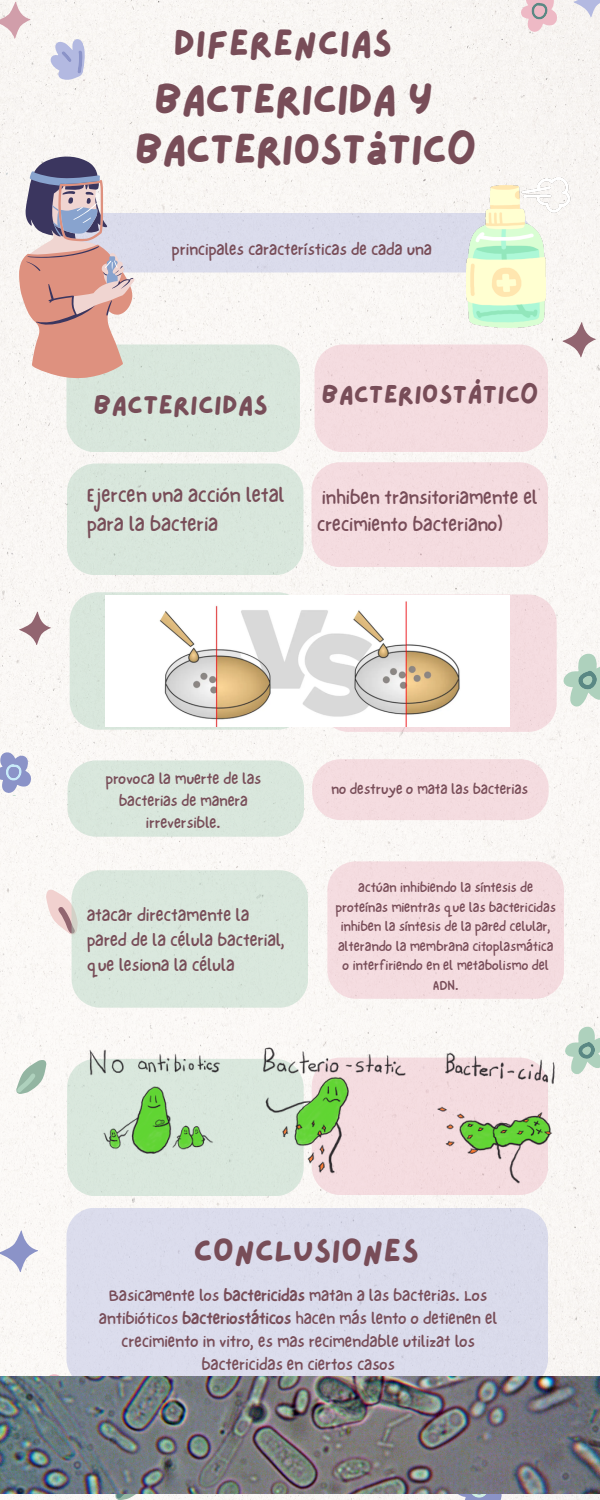
<style>
.page{position:relative;width:600px;height:1500px;background:#faf7f5}
.page>*{position:absolute;margin:0;border:0;box-sizing:border-box;transform-origin:0 0}
.t1{font:42.6px/50.2px "Lazydog";letter-spacing:-.025em;color:#784d58;text-align:center}
.t2{font:37.5px "Lazydog";color:#784d58}
.t3{font:32.9px "Lazydog";color:#784d58}
.t4{font:27px "Lazydog";color:#784d58}
.t5{font:25.9px "Lazydog";color:#784d58}
.t6{font:21px/29.2px "NF One Little Font Regular";color:#784d58}
.t7{font:20px/27.8px "NF One Little Font Regular";color:#784d58}
.t8{font:18px/24.8px "NF One Little Font Regular";color:#784d58}
.t9{font:17px/23.2px "NF One Little Font Regular";color:#784d58;text-align:center}
.t10{font:16px/21.8px "NF One Little Font Regular";color:#784d58;text-align:center}
.t11{font:15px "NF One Little Font Regular";color:#784d58}
.t12{font:14px/19.5px "NF One Little Font Regular";color:#784d58;text-align:center}
.s1{font-family:"NF One Little Font Bold"}
</style>
<div class="page">
<div style="left:66px;top:1208px;width:482px;height:168px;background:#dbdcec"></div>
<svg style="left:520px;top:0;width:38px;height:34px"></svg>
<div style="left:312px;top:462px;width:236px;height:105px;background:#f4dce0"></div>
<svg style="left:0;top:748px;width:32px;height:47px"></svg>
<svg style="left:114px;top:1493px;width:41px;height:7px"></svg>
<svg style="left:38px;top:1369px;width:48px;height:7px"></svg>
<svg style="left:15px;top:1058px;width:34px;height:42px"></svg>
<svg style="left:562px;top:1025px;width:38px;height:50px"></svg>
<svg style="left:455px;top:1493px;width:48px;height:7px"></svg>
<svg style="left:559px;top:321px;width:41px;height:40px"></svg>
<svg style="left:16px;top:610px;width:39px;height:39px"></svg>
<svg style="left:0;top:1229px;width:43px;height:48px"></svg>
<svg style="left:0;top:0;width:35px;height:43px"></svg>
<svg style="left:570px;top:0;width:30px;height:21px"></svg>
<svg style="left:43px;top:34px;width:49px;height:52px"></svg>
<div style="left:67px;top:464px;width:236px;height:111px;background:#d8e7dc"></div>
<svg style="left:320px;top:594px;width:280px;height:138px"></svg>
<svg style="left:70px;top:592px;width:236px;height:137px;background:#dbe7de"></svg>
<div style="left:312px;top:759px;width:236px;height:61px;background:#f4dce0"></div>
<div style="left:68px;top:760px;width:236px;height:77px;background:#d9e7dd"></div>
<div style="left:327px;top:861px;width:237px;height:137px;background:#f4dce0"></div>
<svg style="left:33px;top:870px;width:275px;height:137px;background:#dde8df"></svg>
<svg style="left:312px;top:1191px;width:236px;height:4px"></svg>
<svg style="left:67px;top:1059px;width:236px;height:137px;background:#dde9df"></svg>
<img style="left:548px;top:173px;width:32px;height:155px">
<svg style="left:19px;top:155px;width:529px;height:297px"></svg>
<img style="left:106px;top:595px;width:403px;height:132px">
<img style="left:81px;top:1043px;width:489px;height:148px">
<img style="left:0;top:1376px;width:600px;height:117px">
<p class="t2" style="left:174px;top:25px;width:220px">DIFERENCIAS</p>
<p class="t1" style="left:135px;top:76px;width:343px">BACTERICIDA Y<br>BACTERIOSTÁTIC0</p>
<p class="t9" style="left:172px;top:237px;width:262px">principales características de cada una</p>
<p class="t4" style="left:94px;top:392px;width:176px">BACTERICIDAS</p>
<p class="t6" style="left:87px;top:480px;width:199px">Ejercen una acción letal para la bacteria</p>
<p class="t5" style="left:322px;top:382px;width:219px">BACTERIOSTÁTIC0</p>
<p class="t7" style="left:317px;top:483px;width:222px">inhiben transitoriamente el crecimiento bacteriano)</p>
<p class="t10" style="left:105px;top:768px;width:157px">provoca la muerte de las bacterias de manera irreversible.</p>
<p class="t8" style="left:87px;top:903px;width:200px">atacar directamente la pared de la célula bacterial, que lesiona la célula</p>
<p class="t11" style="left:331px;top:780px;width:198px">no destruye o mata las bacterias</p>
<p class="t12" style="left:336px;top:878px;width:222px">actúan inhibiendo la síntesis de proteínas mientras que las bactericidas inhiben la síntesis de la pared celular, alterando la membrana citoplasmática o interfiriendo en el metabolismo del<br>ADN.</p>
<p class="t3" style="left:193px;top:1235px;width:227px">CONCLUSIONES</p>
<p class="t9" style="left:99px;top:1283px;width:400px">Basicamente los <span class="s1">bactericidas</span> matan a las bacterias. Los antibióticos <span class="s1">bacteriostáticos</span> hacen más lento o detienen el crecimiento in vitro, es mas recimendable utilizat los bactericidas en ciertos casos</p>
</div>
